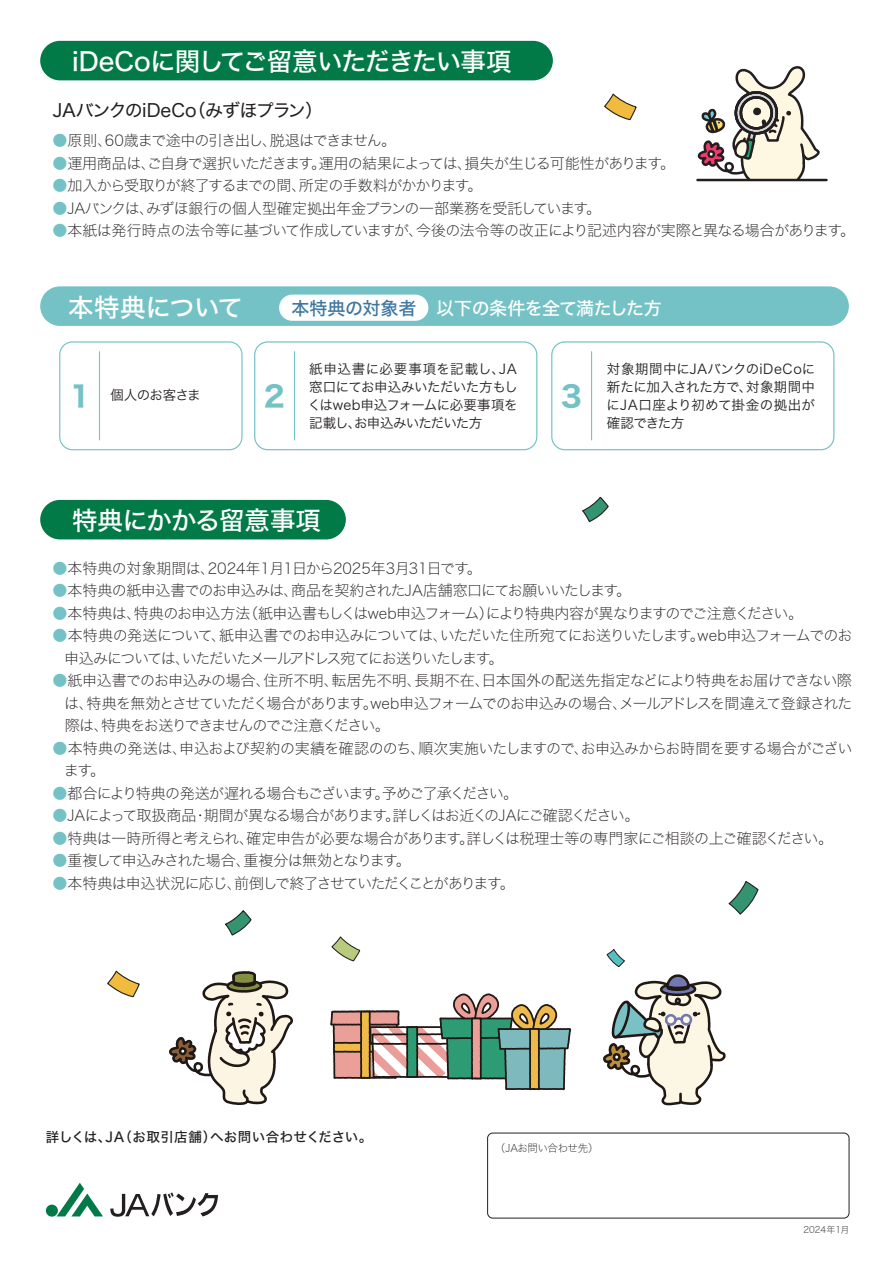
<style>
.page{position:relative;width:893px;height:1263px;background:#fff}
.page>*{position:absolute;margin:0;border:0;box-sizing:border-box;transform-origin:0 0}
.t1{font:28.5px "Hira Kaku Std W7";color:#74c2c6}
.t2{font:25.5px "Hira Kaku Std W5";letter-spacing:-.035em;color:#fff}
.t3{font:18px "Hira Kaku Std W5";letter-spacing:-.025em;color:#fff}
.t4{font:18px "Hira Kaku Std W4";letter-spacing:-.03em;color:#231f20}
.t5{font:15px/22.5px "Hira Kaku Std W1";letter-spacing:-.055em;color:#231f20;text-align:justify}
.t6{font:15px "Hira Kaku Std W1";letter-spacing:-.035em;color:#231f20}
.t7{font:15px/22.5px "Hira Kaku Std W1";letter-spacing:-.08em;color:#231f20}
.t8{font:15px/22.5px "Hira Kaku Std W1";letter-spacing:-.03em;color:#231f20}
.t9{font:15px "Hira Kaku Std W1";letter-spacing:-.075em;color:#231f20}
.t10{font:15px "Hira Kaku Std W1";color:#231f20}
.t11{font:15px "Hira Kaku Std W1";letter-spacing:-.09em;color:#231f20}
.t12{font:15px "Hira Kaku Std W1";letter-spacing:-.085em;color:#231f20}
.t13{font:13.5px/18px "Hira Kaku Std W3";letter-spacing:-.025em;color:#231f20;text-align:justify}
.t14{font:13.5px "Hira Kaku Std W5";letter-spacing:.02em;color:#231f20}
.t15{font:13.5px "Hira Kaku Std W3";letter-spacing:-.045em;color:#231f20}
.t16{font:10.5px "Hira Kaku Std W1";letter-spacing:-.04em;color:#231f20}
.t17{font:9px "Hira Kaku Std W1";color:#231f20}
.s1{color:#74c2c6}
.s2{color:#3d76a1}
.s3{font-family:"Hira Kaku Std W7";font-size:28.5px;color:#74c2c6}
</style>
<div class="page">
<div style="left:40px;top:41px;width:513px;height:39px;background:#017a47;border-radius:20px"></div>
<svg style="left:696px;top:66px;width:126px;height:115px"></svg>
<hr style="left:697px;top:179px;width:129px;height:2px;background:#231f20">
<svg style="left:110px;top:1192px;width:108px;height:25px"></svg>
<div style="left:46px;top:1204px;width:12px;height:13px;background:#017a47;border-radius:50%"></div>
<svg style="left:57px;top:1183px;width:46px;height:33px"></svg>
<div style="left:487px;top:1133px;width:362px;height:85px;border:1px solid #231f20;border-radius:5px"></div>
<svg style="left:582px;top:497px;width:27px;height:25px"></svg>
<div style="left:40px;top:500px;width:306px;height:39px;background:#017a47;border-radius:20px"></div>
<div style="left:40px;top:286px;width:809px;height:40px;background:#74c2c6;border-radius:20px"></div>
<div style="left:279px;top:295px;width:149px;height:26px;background:#fff;border-radius:13px"></div>
<div style="left:59px;top:341px;width:184px;height:109px;border:1px solid #74c2c6;border-radius:13px"></div>
<div style="left:254px;top:341px;width:283px;height:109px;border:1px solid #74c2c6;border-radius:13px"></div>
<hr style="left:99px;top:352px;width:1px;height:88px;background:#74c2c6">
<hr style="left:294px;top:352px;width:1px;height:88px;background:#74c2c6">
<div style="left:551px;top:341px;width:283px;height:109px;border:1px solid #74c2c6;border-radius:13px"></div>
<hr style="left:591px;top:352px;width:1px;height:88px;background:#74c2c6">
<svg style="left:604px;top:94px;width:33px;height:26px"></svg>
<svg style="left:107px;top:970px;width:33px;height:27px"></svg>
<svg style="left:728px;top:881px;width:30px;height:34px"></svg>
<svg style="left:607px;top:949px;width:18px;height:18px"></svg>
<svg style="left:331px;top:936px;width:29px;height:25px"></svg>
<svg style="left:330px;top:993px;width:242px;height:98px"></svg>
<svg style="left:603px;top:974px;width:123px;height:132px"></svg>
<svg style="left:169px;top:910px;width:124px;height:195px"></svg>
<h2 class="t2" style="left:72px;top:42px;width:441px">iDeCoに関してご留意いただきたい事項</h2>
<p class="t4" style="left:53px;top:97px;width:272px">JAバンクのiDeCo（みずほプラン）</p>
<p class="t9" style="left:53px;top:129px;width:345px"><span class="s1">●</span>原則、60歳まで途中の引き出し、脱退はできません。</p>
<p class="t5" style="left:53px;top:151px;width:624px"><span class="s1">●</span>運用商品は、ご自身で選択いただきます。運用の結果によっては、損失が生じる可能性があります。</p>
<p class="t5" style="left:53px;top:174px;width:431px"><span class="s1">●</span>加入から受取りが終了するまでの間、所定の手数料がかかります。</p>
<p class="t6" style="left:53px;top:197px;width:550px"><span class="s1">●</span>JAバンクは、みずほ銀行の個人型確定拠出年金プランの一部業務を受託しています。</p>
<p class="t5" style="left:53px;top:219px;width:804px"><span class="s1">●</span>本紙は発行時点の法令等に基づいて作成していますが、今後の法令等の改正により記述内容が実際と異なる場合があります。</p>
<h2 class="t2" style="left:68px;top:288px;width:176px">本特典について</h2>
<p class="t3" style="left:291px;top:295px;width:372px"><span class="s2">本特典の対象者</span> 以下の条件を全て満たした方</p>
<p class="t13" style="left:308px;top:359px;width:212px">紙申込書に必要事項を記載し、JA窓口にてお申込みいただいた方もしくはweb申込フォームに必要事項を記載し、お申込みいただいた方</p>
<p class="t13" style="left:607px;top:359px;width:210px">対象期間中にJAバンクのiDeCoに新たに加入された方で、対象期間中にJA口座より初めて掛金の拠出が確認できた方</p>
<p class="t15" style="left:70px;top:385px;width:132px"><span class="s3">1</span> 個人のお客さま</p>
<h1 class="t1" style="left:264px;top:374px;width:23px">2</h1>
<h1 class="t1" style="left:561px;top:374px;width:23px">3</h1>
<h2 class="t2" style="left:72px;top:501px;width:250px">特典にかかる留意事項</h2>
<p class="t10" style="left:53px;top:557px;width:431px"><span class="s1">●</span>本特典の対象期間は、2024年1月1日から2025年3月31日です。</p>
<p class="t5" style="left:53px;top:579px;width:580px"><span class="s1">●</span>本特典の紙申込書でのお申込みは、商品を契約されたJA店舗窓口にてお願いいたします。</p>
<p class="t5" style="left:53px;top:601px;width:752px"><span class="s1">●</span>本特典は、特典のお申込方法（紙申込書もしくはweb申込フォーム）により特典内容が異なりますのでご注意ください。</p>
<p class="t7" style="left:64px;top:624px;width:790px;text-indent:-12px"><span class="s1">●</span>本特典の発送について、紙申込書でのお申込みについては、いただいた住所宛てにお送りいたします。web申込フォームでのお申込みについては、いただいたメールアドレス宛てにお送りいたします。</p>
<p class="t5" style="left:64px;top:669px;width:790px;text-indent:-12px"><span class="s1">●</span>紙申込書でのお申込みの場合、住所不明、転居先不明、長期不在、日本国外の配送先指定などにより特典をお届けできない際は、特典を無効とさせていただく場合があります。web申込フォームでのお申込みの場合、メールアドレスを間違えて登録された際は、特典をお送りできませんのでご注意ください。</p>
<p class="t8" style="left:64px;top:736px;width:790px;text-indent:-11px"><span class="s1">●</span>本特典の発送は、申込および契約の実績を確認ののち、順次実施いたしますので、お申込みからお時間を要する場合がございます。</p>
<p class="t11" style="left:53px;top:782px;width:467px"><span class="s1">●</span>都合により特典の発送が遅れる場合もございます。予めご了承ください。</p>
<p class="t5" style="left:53px;top:804px;width:588px"><span class="s1">●</span>JAによって取扱商品・期間が異なる場合があります。詳しくはお近くのJAにご確認ください。</p>
<p class="t6" style="left:53px;top:827px;width:782px"><span class="s1">●</span>特典は一時所得と考えられ、確定申告が必要な場合があります。詳しくは税理士等の専門家にご相談の上ご確認ください。</p>
<p class="t9" style="left:53px;top:849px;width:360px"><span class="s1">●</span>重複して申込みされた場合、重複分は無効となります。</p>
<p class="t12" style="left:53px;top:872px;width:464px"><span class="s1">●</span>本特典は申込状況に応じ、前倒しで終了させていただくことがあります。</p>
<p class="t14" style="left:46px;top:1127px;width:328px">詳しくは、JA（お取引店舗）へお問い合わせください。</p>
<p class="t16" style="left:495px;top:1140px;width:105px">（JAお問い合わせ先）</p>
<p class="t17" style="left:804px;top:1223px;width:47px">2024年1月</p>
</div>
